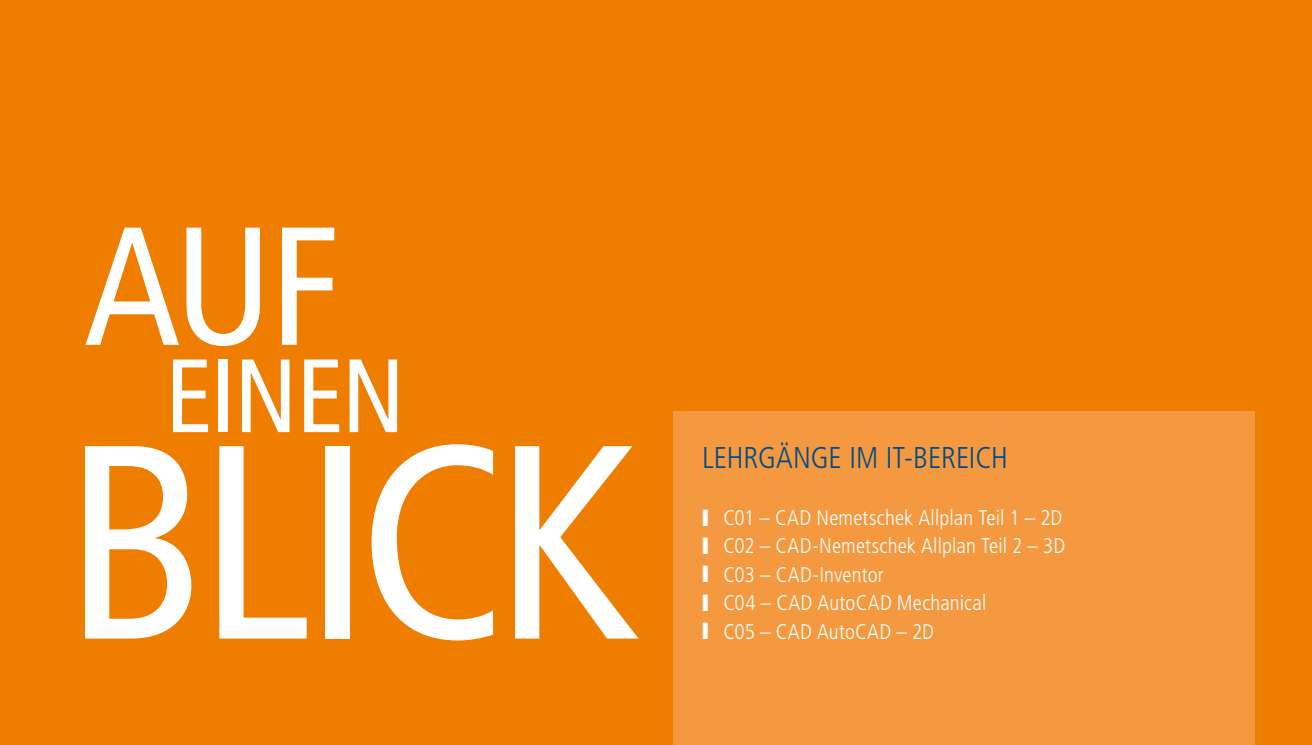
<style>
.page{position:relative;width:1312px;height:745px;background:#fff}
.page>*{position:absolute;margin:0;border:0;box-sizing:border-box;transform-origin:0 0}
.t1{font:condensed 275.25px "Frutiger LT Std";letter-spacing:-.035em;color:#fff}
.t2{font:condensed 167.75px "Frutiger LT Std";color:#fff}
.t3{font:condensed 104px "Frutiger LT Std";letter-spacing:-.02em;color:#fff}
.t4{font:300 condensed 30px "Frutiger LT Std";letter-spacing:-.005em;color:#004b89}
.t5{font:300 condensed 21.25px/28.2px "Frutiger LT Std";letter-spacing:.01em;color:#fff}
</style>
<div class="page">
<div style="left:0;top:0;width:1311px;height:744px;background:#ef7d00"></div>
<div style="left:673px;top:411px;width:581px;height:333px;background:#f4993f"></div>
<h2 class="t2" style="left:84px;top:189px;width:258px">AUF</h2>
<h3 class="t3" style="left:165px;top:335px;width:241px">EINEN</h3>
<h1 class="t1" style="left:64px;top:382px;width:577px">BLICK</h1>
<h3 class="t4" style="left:702px;top:440px;width:307px">LEHRGÄNGE IM IT-BEREICH</h3>
<p class="t5" style="left:702px;top:503px;width:364px">❙ C01 – CAD Nemetschek Allplan Teil 1 – 2D ❙ C02 – CAD-Nemetschek Allplan Teil 2 – 3D ❙ C03 – CAD-Inventor<br>❙ C04 – CAD AutoCAD Mechanical<br>❙ C05 – CAD AutoCAD – 2D</p>
</div>
